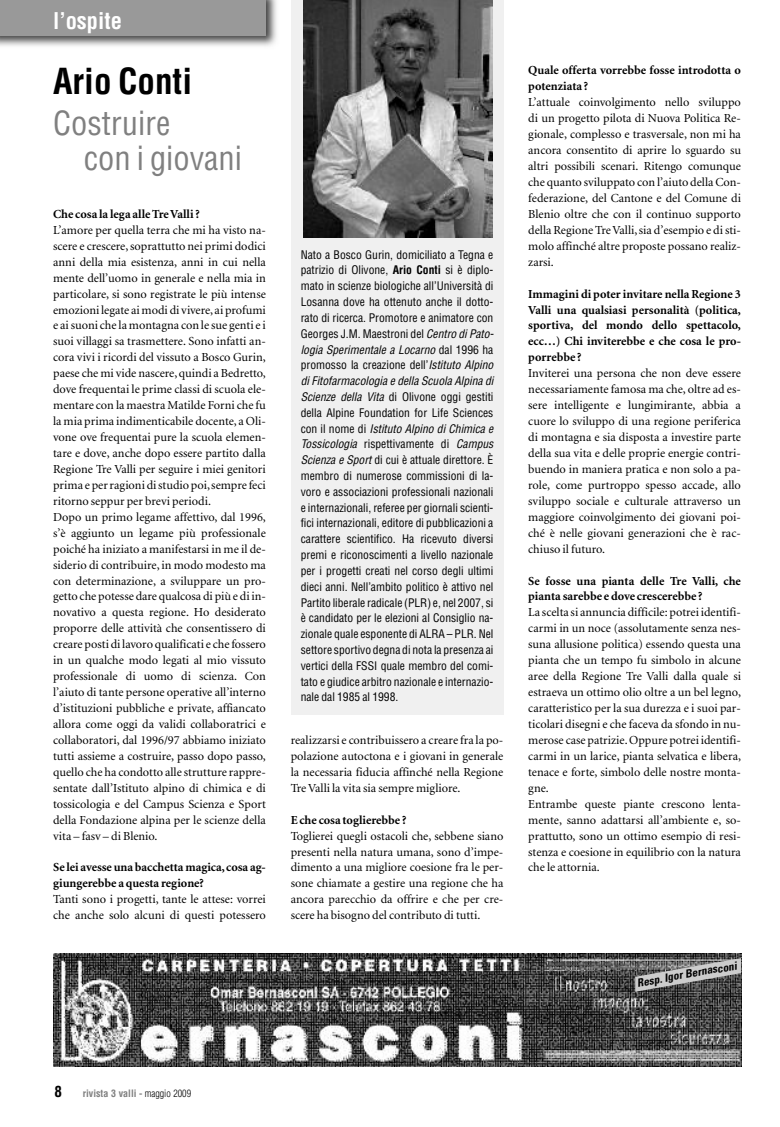
<style>
.page{position:relative;width:780px;height:1127px;background:#fff}
.page>*{position:absolute;margin:0;border:0;box-sizing:border-box;transform-origin:0 0}
.t1{font:700 condensed 35px "Helvetica";color:#000}
.t2{font:condensed 32.5px/35px "Helvetica";color:#808080}
.t3{font:700 condensed 22.5px "Helvetica";color:#fff}
.t4{font:700 condensed 15px "Helvetica";color:#000}
.t5{font:12.38px/16px "Minion";color:#000;text-align:justify}
.t6{font:700 12.38px/16px "Minion";color:#000}
.t7{font:condensed 11.5px/15.8px "Helvetica";color:#000;text-align:justify}
.t8{font:italic 700 condensed 11.25px "Univers";color:#000}
.t9{font:700 condensed 10px "Helvetica";color:#808080}
.s1{font-weight:700}
.s2{font-style:italic}
.s3{font-weight:300;color:#000}
</style>
<div class="page">
<img style="left:0;top:0;width:277px;height:46px">
<div style="left:0;top:0;width:266px;height:35px;background:#999"></div>
<div style="left:291px;top:0;width:212px;height:715px;background:#f0f0f0"></div>
<img style="left:304px;top:0;width:189px;height:237px">
<img style="left:53px;top:953px;width:688px;height:114px">
<svg style="left:635px;top:958px;width:106px;height:34px;background:#8b8b8b"></svg>
<h3 class="t3" style="left:53px;top:8px;width:70px">l’ospite</h3>
<h1 class="t1" style="left:53px;top:61px;width:140px">Ario Conti</h1>
<h2 class="t2" style="left:84px;top:106px;width:160px;text-indent:-30px">Costruire<br>con i giovani</h2>
<p class="t6" style="left:53px;top:207px;width:148px">Che cosa la lega alleTreValli?</p>
<p class="t5" style="left:53px;top:223px;width:214px;text-align:left">L’amore per quella terra che mi ha visto na&shy;scere e crescere,soprattutto nei primi dodici anni della mia esistenza, anni in cui nella mente dell’uomo in generale e nella mia in particolare, si sono registrate le più intense emozioni legate ai modi di vivere, ai profumi e aisuoni che la montagna con le sue genti e i suoi villaggi sa trasmettere. Sono infatti an&shy;cora vivi i ricordi del vissuto a Bosco Gurin, paese che mi vide nascere,quindi a Bedretto, dove frequentai le prime classi di scuola ele&shy;mentare con la maestra Matilde Forni che fu la mia prima indimenticabile docente, a Oli&shy;vone ove frequentai pure la scuola elemen&shy;tare e dove, anche dopo essere partito dalla Regione Tre Valli per seguire i miei genitori prima e perragioni distudio poi,sempre feci ritorno seppur per brevi periodi.<br>Dopo un primo legame affettivo, dal 1996, s’è aggiunto un legame più professionale poiché ha iniziato a manifestarsi in me il de&shy;siderio di contribuire, in modo modesto ma con determinazione, a sviluppare un pro&shy;getto che potesse dare qualcosa di più e di in&shy;novativo a questa regione. Ho desiderato proporre delle attività che consentissero di creare posti di lavoro qualificati e che fossero in un qualche modo legati al mio vissuto professionale di uomo di scienza. Con l’aiuto di tante persone operative all’interno d’istituzioni pubbliche e private, affiancato allora come oggi da validi collaboratrici e collaboratori, dal 1996/97 abbiamo iniziato tutti assieme a costruire, passo dopo passo, quello che ha condotto alle strutture rappre&shy;sentate dall’Istituto alpino di chimica e di tossicologia e del Campus Scienza e Sport della Fondazione alpina per le scienze della vita – fasv – di Blenio.</p>
<p class="t6" style="left:53px;top:860px;width:214px">Se lei avesse una bacchetta magica, cosa ag&shy;giungerebbe a questa regione?</p>
<p class="t5" style="left:53px;top:892px;width:214px">Tanti sono i progetti, tante le attese: vorrei che anche solo alcuni di questi potessero</p>
<p class="t7" style="left:301px;top:247px;width:194px">Nato a Bosco Gurin, domiciliato a Tegna e patrizio di Olivone, <span class="s1">Ario Conti</span> si è diplo&shy;mato in scienze biologiche all’Università di Losanna dove ha ottenuto anche il dotto&shy;rato di ricerca. Promotore e animatore con Georges J.M. Maestroni del <span class="s2">Centro di Pato&shy;logia Sperimentale a Locarno</span> dal 1996 ha promosso la creazione dell’<span class="s2">Istituto Alpino di Fitofarmacologia e della Scuola Alpina di Scienze della Vita</span> di Olivone oggi gestiti della Alpine Foundation for Life Sciences con il nome di <span class="s2">Istituto Alpino di Chimica e Tossicologia</span> rispettivamente di <span class="s2">Campus Scienza e Sport</span> di cui è attuale direttore. È membro di numerose commissioni di la&shy;voro e associazioni professionali nazionali e internazionali, referee per giornali scienti&shy;fici internazionali, editore di pubblicazioni a carattere scientifico. Ha ricevuto diversi premi e riconoscimenti a livello nazionale per i progetti creati nel corso degli ultimi dieci anni. Nell’ambito politico è attivo nel Partito liberale radicale (PLR) e, nel 2007, si è candidato per le elezioni al Consiglio na&shy;zionale quale esponente di ALRA – PLR. Nel settore sportivo degna di nota la presenza ai vertici della FSSI quale membro del comi&shy;tato e giudice arbitro nazionale e internazio&shy;nale dal 1985 al 1998.</p>
<p class="t5" style="left:291px;top:733px;width:214px">realizzarsi e contribuissero a creare fra la po&shy;polazione autoctona e i giovani in generale la necessaria fiducia affinché nella Regione TreValli la vita sia sempre migliore.</p>
<p class="t6" style="left:291px;top:812px;width:117px">E che cosa toglierebbe ?</p>
<p class="t5" style="left:291px;top:828px;width:214px">Toglierei quegli ostacoli che, sebbene siano presenti nella natura umana, sono d’impe&shy;dimento a una migliore coesione fra le per&shy;sone chiamate a gestire una regione che ha ancora parecchio da offrire e che per cre&shy;scere ha bisogno del contributo di tutti.</p>
<p class="t6" style="left:528px;top:63px;width:214px">Quale offerta vorrebbe fosse introdotta o potenziata ?</p>
<p class="t5" style="left:528px;top:95px;width:214px">L’attuale coinvolgimento nello sviluppo di un progetto pilota di Nuova Politica Re&shy;gionale, complesso e trasversale, non mi ha ancora consentito di aprire lo sguardo su altri possibili scenari. Ritengo comunque che quanto sviluppato con l’aiuto dellaCon&shy;federazione, del Cantone e del Comune di Blenio oltre che con il continuo supporto dellaRegione TreValli,sia d’esempio e disti&shy;molo affinché altre proposte possano realiz&shy;zarsi.</p>
<p class="t6" style="left:528px;top:287px;width:214px;text-align:justify">Immagini di poter invitare nella Regione 3<br>Valli una qualsiasi personalità (politica, sportiva, del mondo dello spettacolo, ecc…) Chi inviterebbe e che cosa le pro&shy;porrebbe ?</p>
<p class="t5" style="left:528px;top:366px;width:214px">Inviterei una persona che non deve essere necessariamente famosa ma che, oltre ad es&shy;sere intelligente e lungimirante, abbia a cuore lo sviluppo di una regione periferica di montagna e sia disposta a investire parte della sua vita e delle proprie energie contri&shy;buendo in maniera pratica e non solo a pa&shy;role, come purtroppo spesso accade, allo sviluppo sociale e culturale attraverso un maggiore coinvolgimento dei giovani poi&shy;ché è nelle giovani generazioni che è rac&shy;chiuso il futuro.</p>
<p class="t6" style="left:528px;top:573px;width:214px">Se fosse una pianta delle Tre Valli, che pianta sarebbe e dove crescerebbe ?</p>
<p class="t5" style="left:528px;top:605px;width:214px;text-align:left">La scelta si annuncia difficile: potrei identifi&shy;carmi in un noce (assolutamente senza nes&shy;suna allusione politica) essendo questa una pianta che un tempo fu simbolo in alcune aree della Regione Tre Valli dalla quale si estraeva un ottimo olio oltre a un bel legno, caratteristico per la sua durezza e i suoi par&shy;ticolari disegni e che faceva da sfondo in nu&shy;merose case patrizie.Oppure potrei identifi&shy;carmi in un larice, pianta selvatica e libera, tenace e forte, simbolo delle nostre monta&shy;gne.<br>Entrambe queste piante crescono lenta&shy;mente, sanno adattarsi all’ambiente e, so&shy;prattutto, sono un ottimo esempio di resi&shy;stenza e coesione in equilibrio con la natura che le attornia.</p>
<p class="t8" style="left:636px;top:978px;width:103px;rotate:-10deg">Resp. Igor Bernasconi</p>
<p class="t4" style="left:54px;top:1083px;width:9px">8</p>
<p class="t9" style="left:83px;top:1087px;width:110px">rivista 3 valli <span class="s3">- maggio 2009</span></p>
</div>
